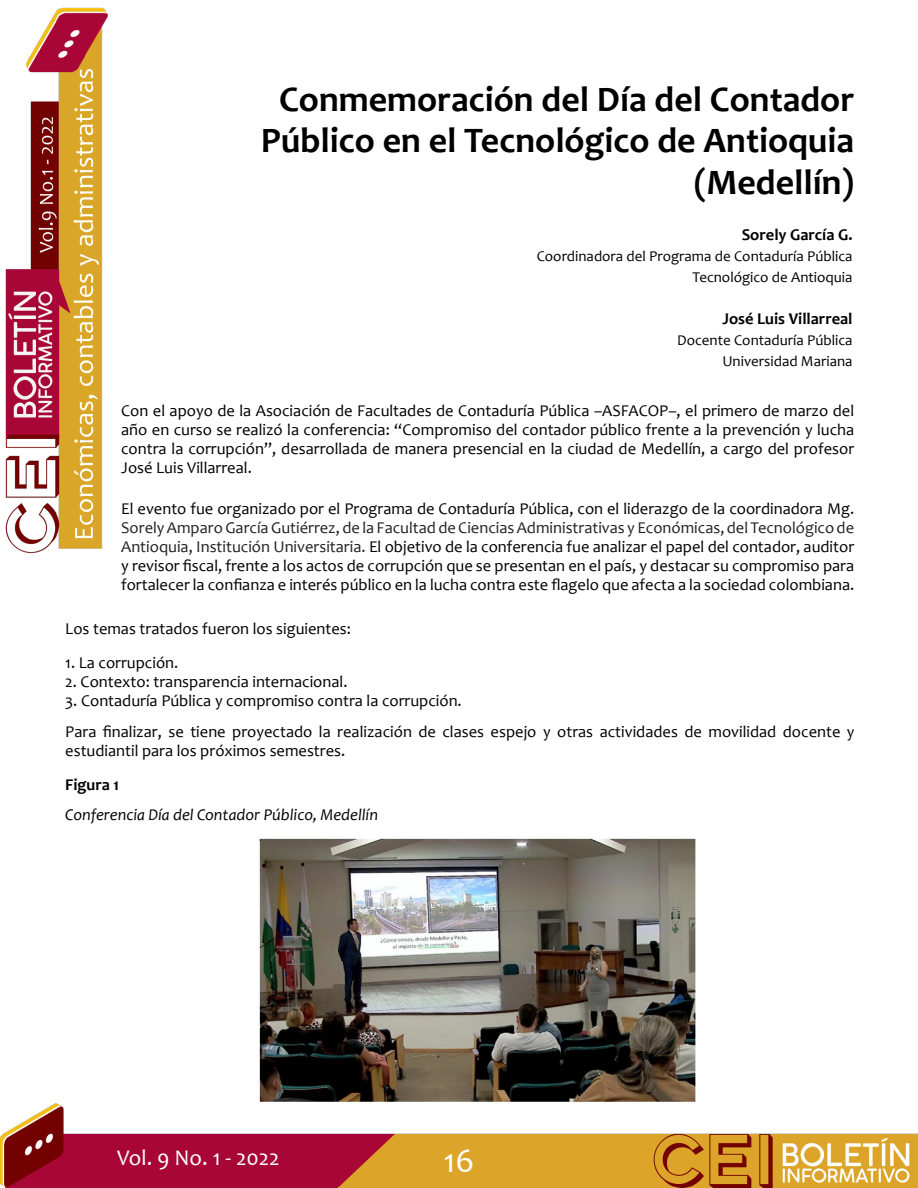
<style>
.page{position:relative;width:918px;height:1188px;background:#fff}
.page>*{position:absolute;margin:0;border:0;box-sizing:border-box;transform-origin:0 0}
.t1{font:700 36px/41.4px "Candara";color:#000;text-align:right}
.t2{font:34.5px "Candara";color:#fff}
.t3{font:22.5px "Candara";color:#fff}
.t4{font:16.5px/19px "Candara";color:#000;text-align:justify}
.t5{font:italic 16.5px "Candara";color:#000}
.t6{font:700 16.5px "Candara";color:#000}
.t7{font:15px/21px "Candara";color:#000;text-align:right}
.s1{color:#212121}
</style>
<div class="page">
<img style="left:5px;top:7px;width:103px;height:547px">
<img style="left:0;top:1103px;width:918px;height:85px">
<img style="left:259px;top:838px;width:437px;height:265px">
<h1 class="t1" style="left:261px;top:78px;width:595px">Conmemoración del Día del Contador<br>Público en el Tecnológico de Antioquia (Medellín)</h1>
<p class="t6" style="left:742px;top:224px;width:112px">Sorely García G.</p>
<p class="t7" style="left:537px;top:245px;width:317px">Coordinadora del Programa de Contaduría Pública<br>Tecnológico de Antioquia</p>
<p class="t6" style="left:723px;top:308px;width:131px">José Luis Villarreal</p>
<p class="t7" style="left:677px;top:329px;width:177px">Docente Contaduría Pública<br>Universidad Mariana</p>
<p class="t4" style="left:121px;top:401px;width:735px">Con el apoyo de la Asociación de Facultades de Contaduría Pública –ASFACOP–, el primero de marzo del año en curso se realizó la conferencia: “Compromiso del contador público frente a la prevención y lucha contra la corrupción”, desarrollada de manera presencial en la ciudad de Medellín, a cargo del profesor José Luis Villarreal.</p>
<p class="t4" style="left:121px;top:499px;width:735px">El evento fue organizado por el Programa de Contaduría Pública, con el liderazgo de la coordinadora Mg.</p>
<p class="t4" style="left:121px;top:518px;width:735px"><span class="s1">Sorely Amparo García Gutiérrez, de la Facultad de Ciencias Administrativas y Económicas, del Tecnológico de Antioquia, Institución Universitaria.</span> El objetivo de la conferencia fue analizar el papel del contador, auditor y revisor fiscal, frente a los actos de corrupción que se presentan en el país, y destacar su compromiso para fortalecer la confianza e interés público en la lucha contra este flagelo que afecta a la sociedad colombiana.</p>
<p class="t4" style="left:65px;top:619px;width:287px">Los temas tratados fueron los siguientes:</p>
<p class="t4" style="left:65px;top:653px;width:115px">1. La corrupción.</p>
<p class="t4" style="left:65px;top:672px;width:284px">2. Contexto: transparencia internacional.</p>
<p class="t4" style="left:65px;top:685px;width:791px;line-height:30.9px">3. Contaduría Pública y compromiso contra la corrupción.<br>Para finalizar, se tiene proyectado la realización de clases espejo y otras actividades de movilidad docente y</p>
<p class="t4" style="left:65px;top:741px;width:281px">estudiantil para los próximos semestres.</p>
<p class="t6" style="left:65px;top:774px;width:55px">Figura 1</p>
<p class="t5" style="left:65px;top:804px;width:314px">Conferencia Día del Contador Público, Medellín</p>
<h3 class="t3" style="left:117px;top:1144px;width:164px">Vol. 9 No. 1 - 2022</h3>
<h2 class="t2" style="left:443px;top:1139px;width:33px">16</h2>
</div>
